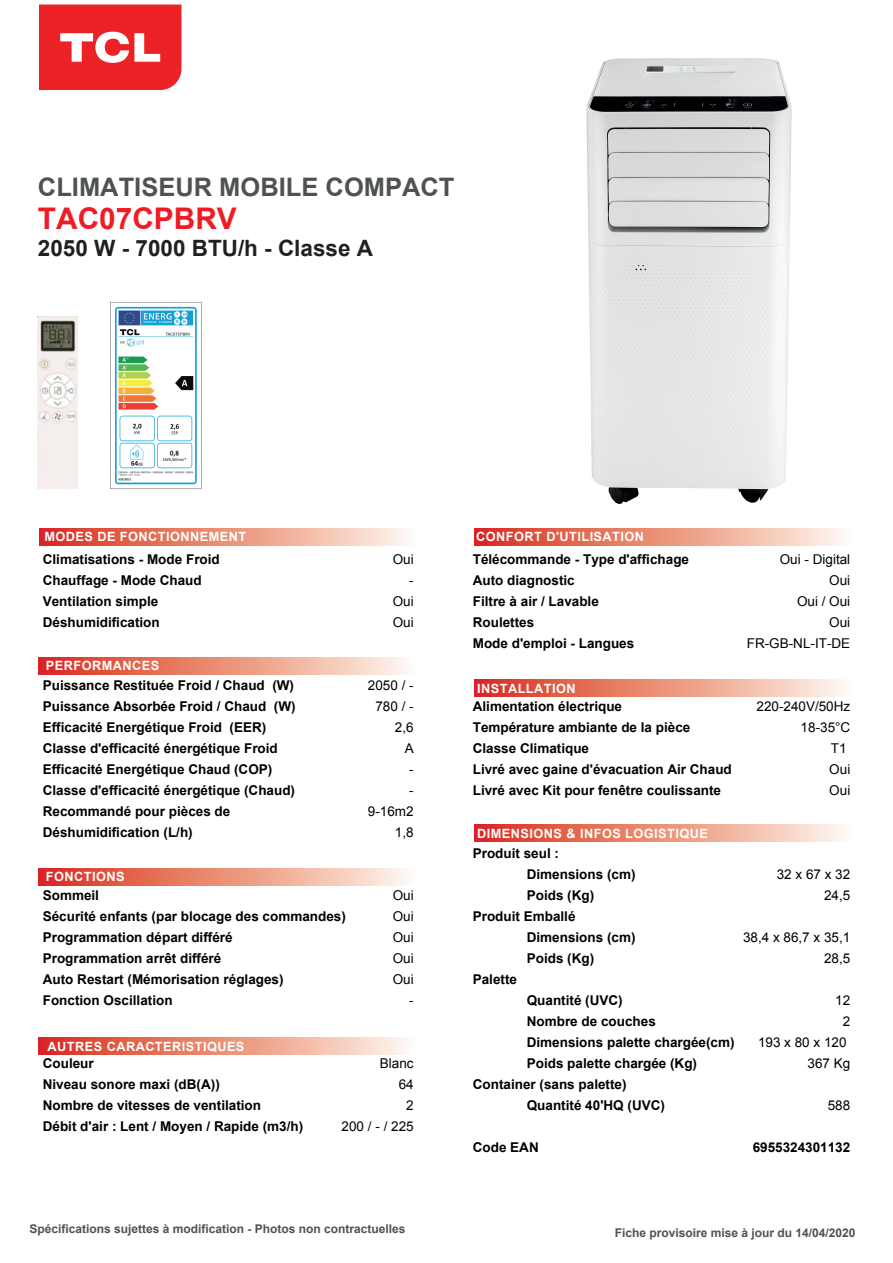
<style>
.page{position:relative;width:893px;height:1263px;background:#fff}
.page>*{position:absolute;margin:0;border:0;box-sizing:border-box;transform-origin:0 0}
.t1{font:700 29.85px "Arial";color:#ee1c25}
.t2{font:700 25.5px "Arial";color:#4f5252}
.t3{font:700 22.5px "Arial";color:#231f20}
.t4{font:700 13.5px/21px "Arial";color:#000}
.t5{font:13.5px/21px "Arial";color:#000;text-align:right}
.t6{font:700 12.75px "Arial";letter-spacing:.035em;color:#fff}
.t7{font:700 12px "Arial";color:#4f5252}
</style>
<div class="page">
<svg style="left:39px;top:5px;width:142px;height:85px;background:#ee3f41"></svg>
<svg style="left:40px;top:528px;width:367px;height:17px;background:#eb907c"></svg>
<svg style="left:39px;top:657px;width:367px;height:17px;background:#ea8f7c"></svg>
<svg style="left:39px;top:868px;width:367px;height:17px;background:#ea8f7c"></svg>
<svg style="left:39px;top:1037px;width:367px;height:17px;background:#ea8f7c"></svg>
<svg style="left:474px;top:528px;width:368px;height:17px;background:#eb907c"></svg>
<svg style="left:474px;top:824px;width:368px;height:17px;background:#eb907c"></svg>
<svg style="left:474px;top:679px;width:368px;height:17px;background:#eb907c"></svg>
<img style="left:37px;top:316px;width:40px;height:173px">
<img style="left:110px;top:302px;width:92px;height:187px">
<img style="left:586px;top:58px;width:206px;height:446px">
<h2 class="t2" style="left:38px;top:170px;width:418px">CLIMATISEUR MOBILE COMPACT</h2>
<h1 class="t1" style="left:38px;top:198px;width:200px">TAC07CPBRV</h1>
<h3 class="t3" style="left:38px;top:233px;width:337px">2050 W - 7000 BTU/h - Classe A</h3>
<p class="t6" style="left:44px;top:528px;width:203px">MODES DE FONCTIONNEMENT</p>
<p class="t4" style="left:43px;top:549px;width:179px">Climatisations - Mode Froid<br>Chauffage - Mode Chaud<br>Ventilation simple<br>Déshumidification</p>
<p class="t6" style="left:46px;top:657px;width:115px">PERFORMANCES</p>
<p class="t4" style="left:43px;top:675px;width:254px">Puissance Restituée Froid / Chaud (W)<br>Puissance Absorbée Froid / Chaud (W)<br>Efficacité Energétique Froid (EER)<br>Classe d'efficacité énergétique Froid Efficacité Energétique Chaud (COP)<br>Classe d'efficacité énergétique (Chaud)<br>Recommandé pour pièces de Déshumidification (L/h)</p>
<p class="t6" style="left:46px;top:867px;width:80px">FONCTIONS</p>
<p class="t4" style="left:43px;top:885px;width:305px">Sommeil<br>Sécurité enfants (par blocage des commandes)<br>Programmation départ différé<br>Programmation arrêt différé<br>Auto Restart (Mémorisation réglages)<br>Fonction Oscillation</p>
<p class="t6" style="left:48px;top:1037px;width:198px">AUTRES CARACTERISTIQUES</p>
<p class="t5" style="left:393px;top:549px;width:23px">Oui -<br>Oui<br>Oui</p>
<p class="t5" style="left:368px;top:675px;width:47px">2050 / -<br>780 / -<br>2,6<br>A<br>-<br>-<br>9-16m2<br>1,8</p>
<p class="t5" style="left:393px;top:885px;width:23px">Oui<br>Oui<br>Oui<br>Oui<br>Oui -</p>
<p class="t4" style="left:43px;top:1053px;width:262px">Couleur<br>Niveau sonore maxi (dB(A))<br>Nombre de vitesses de ventilation<br>Débit d'air : Lent / Moyen / Rapide (m3/h)</p>
<p class="t5" style="left:342px;top:1053px;width:74px">Blanc<br>64<br>2<br>200 / - / 225</p>
<p class="t6" style="left:476px;top:528px;width:169px">CONFORT D'UTILISATION</p>
<p class="t4" style="left:473px;top:549px;width:218px">Télécommande - Type d'affichage<br>Auto diagnostic<br>Filtre à air / Lavable<br>Roulettes<br>Mode d'emploi - Langues</p>
<p class="t5" style="left:747px;top:549px;width:105px">Oui - Digital<br>Oui<br>Oui / Oui<br>Oui<br>FR-GB-NL-IT-DE</p>
<p class="t6" style="left:477px;top:680px;width:100px">INSTALLATION</p>
<p class="t4" style="left:473px;top:696px;width:261px">Alimentation électrique<br>Température ambiante de la pièce<br>Classe Climatique<br>Livré avec gaine d'évacuation Air Chaud<br>Livré avec Kit pour fenêtre coulissante</p>
<p class="t5" style="left:756px;top:696px;width:95px">220-240V/50Hz<br>18-35°C<br>T1<br>Oui<br>Oui</p>
<p class="t6" style="left:477px;top:825px;width:232px">DIMENSIONS &amp; INFOS LOGISTIQUE</p>
<p class="t4" style="left:473px;top:843px;width:88px">Produit seul :</p>
<p class="t4" style="left:527px;top:864px;width:110px">Dimensions (cm)</p>
<p class="t4" style="left:527px;top:885px;width:69px">Poids (Kg)</p>
<p class="t4" style="left:473px;top:906px;width:104px">Produit Emballé</p>
<p class="t4" style="left:527px;top:927px;width:110px">Dimensions (cm)</p>
<p class="t4" style="left:527px;top:948px;width:69px">Poids (Kg)</p>
<p class="t4" style="left:473px;top:969px;width:46px">Palette</p>
<p class="t4" style="left:527px;top:990px;width:97px">Quantité (UVC)</p>
<p class="t4" style="left:527px;top:1011px;width:131px">Nombre de couches</p>
<p class="t4" style="left:527px;top:1032px;width:209px">Dimensions palette chargée(cm)</p>
<p class="t4" style="left:527px;top:1053px;width:172px">Poids palette chargée (Kg)</p>
<p class="t4" style="left:473px;top:1074px;width:155px">Container (sans palette)</p>
<p class="t4" style="left:527px;top:1095px;width:140px">Quantité 40'HQ (UVC)</p>
<p class="t4" style="left:473px;top:1137px;width:68px">Code EAN</p>
<p class="t5" style="left:777px;top:864px;width:75px">32 x 67 x 32<br>24,5</p>
<p class="t5" style="left:743px;top:927px;width:109px">38,4 x 86,7 x 35,1<br>28,5</p>
<p class="t5" style="left:758px;top:990px;width:94px">12<br>2<br>193 x 80 x 120<br>367 Kg</p>
<p class="t5" style="left:828px;top:1095px;width:24px">588</p>
<p class="t4" style="left:753px;top:1137px;width:99px">6955324301132</p>
<p class="t7" style="left:29px;top:1221px;width:378px">Spécifications sujettes à modification - Photos non contractuelles</p>
<p class="t7" style="left:615px;top:1225px;width:242px">Fiche provisoire mise à jour du 14/04/2020</p>
</div>
